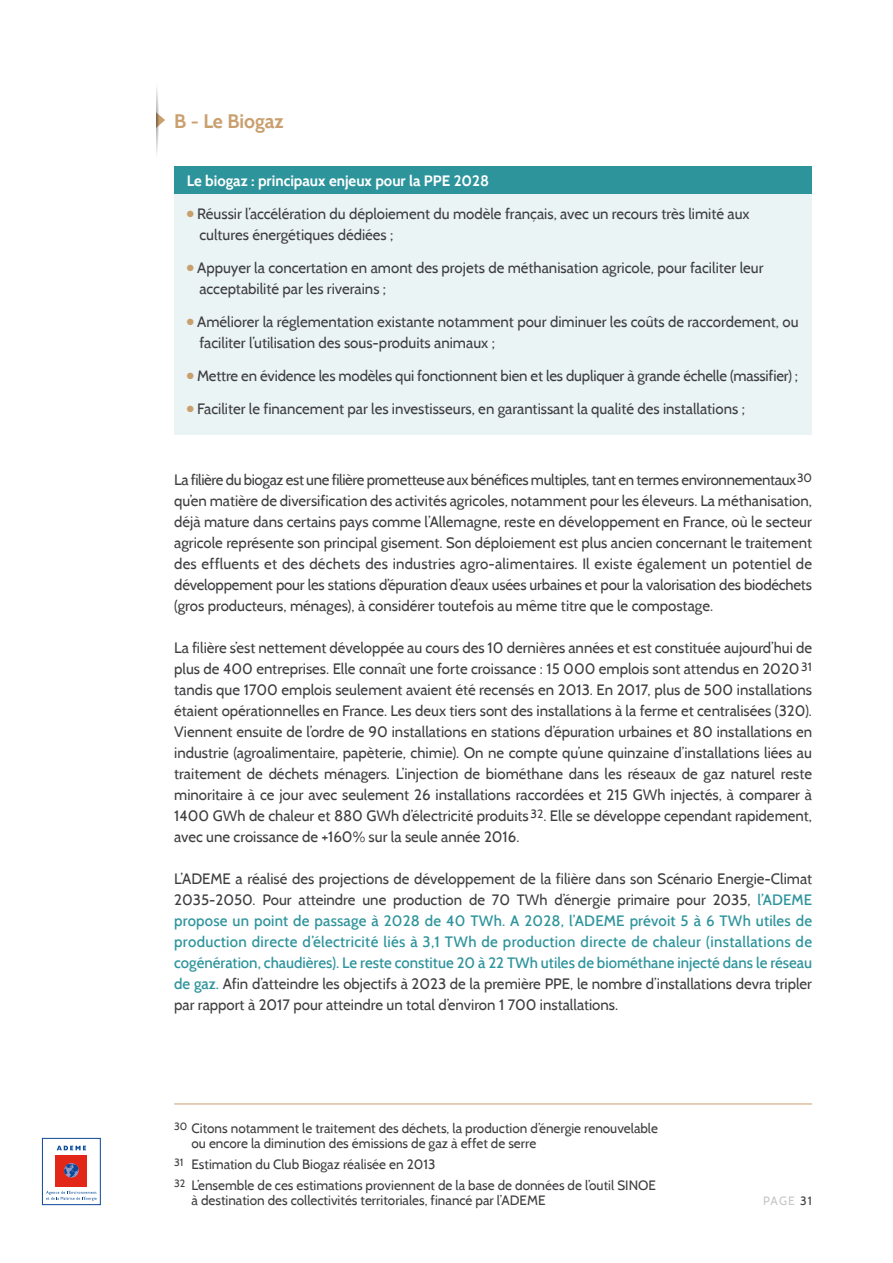
<style>
.page{position:relative;width:893px;height:1263px;background:#fff}
.page>*{position:absolute;margin:0;border:0;box-sizing:border-box;transform-origin:0 0}
.t1{font:700 19.5px "Cabin";color:#c99f6e}
.t2{font:15px/21px "Cabin";color:#3e3d40;text-align:justify}
.t3{font:700 15px "Cabin";color:#fff}
.t4{font:13.5px/15px "Cabin";color:#3e3d40}
.t5{font:12px "Cabin";letter-spacing:.095em;color:#c6c7c8}
.s1{color:#c99f6e}
.s2{font-weight:500;color:#2e949c}
.s3{color:#3e3d40}
</style>
<div class="page">
<hr style="left:174px;top:1103px;width:638px;height:1px;background:#c99f6e">
<div style="left:174px;top:167px;width:638px;height:27px;background:#2e949c"></div>
<div style="left:174px;top:194px;width:638px;height:240px;background:#eaf4f5"></div>
<svg style="left:156px;top:87px;width:9px;height:68px"></svg>
<div style="left:42px;top:1138px;width:59px;height:67px;background:#fff;border:1px solid #0a4997"></div>
<div style="left:56px;top:1155px;width:31px;height:31px;background:#e22718"></div>
<svg style="left:64px;top:1163px;width:15px;height:14px"></svg>
<svg style="left:57px;top:1146px;width:29px;height:4px"></svg>
<svg style="left:46px;top:1191px;width:51px;height:10px"></svg>
<h1 class="t1" style="left:174px;top:109px;width:111px">B - Le Biogaz</h1>
<p class="t3" style="left:187px;top:171px;width:304px">Le biogaz : principaux enjeux pour la PPE 2028</p>
<p class="t2" style="left:199px;top:203px;width:552px;text-indent:-13px"><span class="s1">●</span> Réussir l’accélération du déploiement du modèle français, avec un recours très limité aux cultures énergétiques dédiées ;</p>
<p class="t2" style="left:199px;top:257px;width:566px;text-indent:-13px"><span class="s1">●</span> Appuyer la concertation en amont des projets de méthanisation agricole, pour faciliter leur acceptabilité par les riverains ;</p>
<p class="t2" style="left:199px;top:311px;width:601px;text-indent:-13px"><span class="s1">●</span> Améliorer la réglementation existante notamment pour diminuer les coûts de raccordement, ou faciliter l’utilisation des sous-produits animaux ;</p>
<p class="t2" style="left:187px;top:365px;width:613px"><span class="s1">●</span> Mettre en évidence les modèles qui fonctionnent bien et les dupliquer à grande échelle (massifier) ;</p>
<p class="t2" style="left:187px;top:398px;width:560px"><span class="s1">●</span> Faciliter le financement par les investisseurs, en garantissant la qualité des installations ;</p>
<p class="t2" style="left:174px;top:469px;width:639px">La filière du biogaz est une filière prometteuse aux bénéfices multiples, tant en termes environnementaux<sup>30 </sup>qu’en matière de diversification des activités agricoles, notamment pour les éleveurs. La méthanisation, déjà mature dans certains pays comme l’Allemagne, reste en développement en France, où le secteur agricole représente son principal gisement. Son déploiement est plus ancien concernant le traitement des effluents et des déchets des industries agro-alimentaires. Il existe également un potentiel de développement pour les stations d’épuration d’eaux usées urbaines et pour la valorisation des biodéchets (gros producteurs, ménages), à considérer toutefois au même titre que le compostage.</p>
<p class="t2" style="left:174px;top:637px;width:639px">La filière s’est nettement développée au cours des 10 dernières années et est constituée aujourd’hui de plus de 400 entreprises. Elle connaît une forte croissance : 15 000 emplois sont attendus en 2020<sup>31 </sup>tandis que 1700 emplois seulement avaient été recensés en 2013. En 2017, plus de 500 installations étaient opérationnelles en France. Les deux tiers sont des installations à la ferme et centralisées (320).<br>Viennent ensuite de l’ordre de 90 installations en stations d’épuration urbaines et 80 installations en industrie (agroalimentaire, papèterie, chimie). On ne compte qu’une quinzaine d’installations liées au traitement de déchets ménagers. L’injection de biométhane dans les réseaux de gaz naturel reste minoritaire à ce jour avec seulement 26 installations raccordées et 215 GWh injectés, à comparer à 1400 GWh de chaleur et 880 GWh d’électricité produits <sup>32</sup>. Elle se développe cependant rapidement, avec une croissance de +160% sur la seule année 2016.</p>
<p class="t2" style="left:174px;top:868px;width:639px">L’ADEME a réalisé des projections de développement de la filière dans son Scénario Energie-Climat 2035-2050. Pour atteindre une production de 70 TWh d’énergie primaire pour 2035, <span class="s2">l’ADEME propose un point de passage à 2028 de 40 TWh. A 2028, l’ADEME prévoit 5 à 6 TWh utiles de production directe d’électricité liés à 3,1 TWh de production directe de chaleur (installations de cogénération, chaudières). Le reste constitue 20 à 22 TWh utiles de biométhane injecté dans le réseau de gaz.</span> Afin d’atteindre les objectifs à 2023 de la première PPE, le nombre d’installations devra tripler par rapport à 2017 pour atteindre un total d’environ 1 700 installations.</p>
<p class="t4" style="left:192px;top:1120px;width:468px;text-indent:-17px"><sup>30</sup> Citons notamment le traitement des déchets, la production d’énergie renouvelable ou encore la diminution des émissions de gaz à effet de serre</p>
<p class="t4" style="left:174px;top:1153px;width:483px;line-height:21px"><sup>31</sup> Estimation du Club Biogaz réalisée en 2013<br><sup>32</sup> L’ensemble de ces estimations proviennent de la base de données de l’outil SINOE</p>
<p class="t4" style="left:192px;top:1192px;width:355px">à destination des collectivités territoriales, financé par l’ADEME</p>
<p class="t5" style="left:763px;top:1193px;width:51px">PAGE <span class="s3">31</span></p>
</div>
